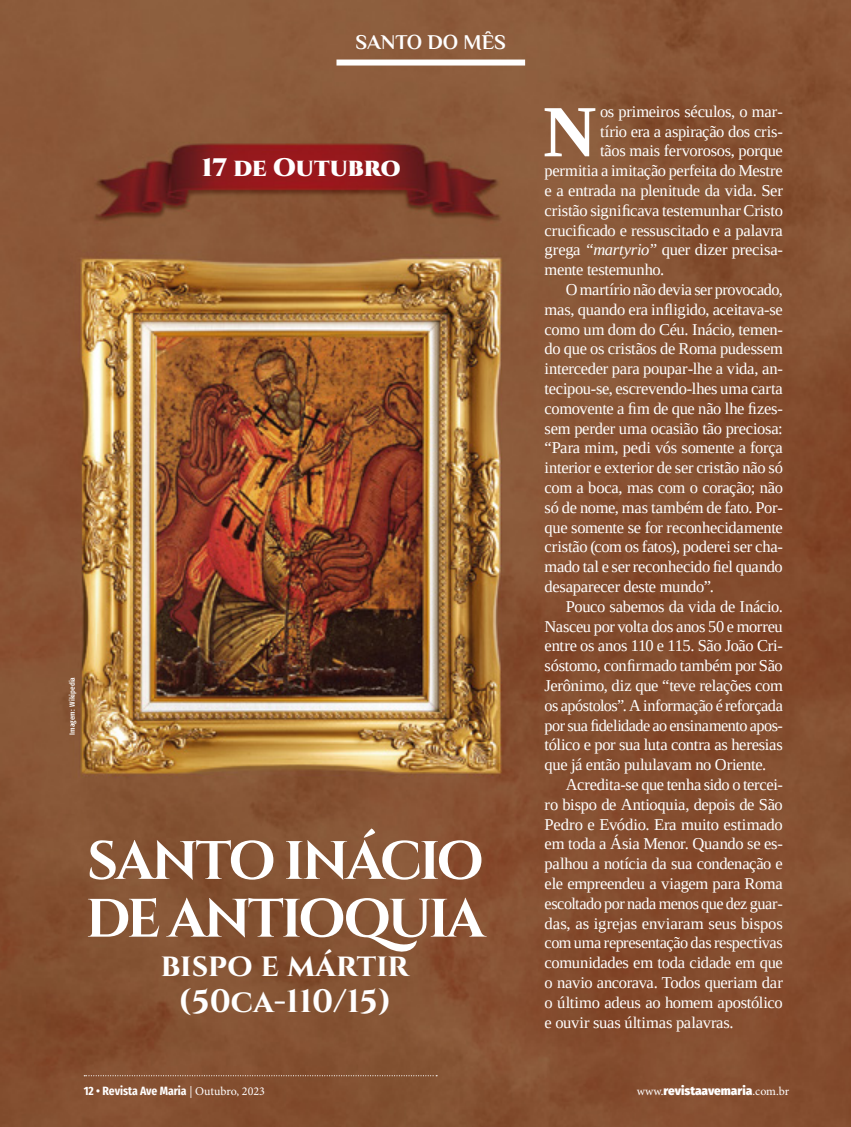
<style>
.page{position:relative;width:851px;height:1127px;background:#fff}
.page>*{position:absolute;margin:0;border:0;box-sizing:border-box;transform-origin:0 0}
.t1{font:700 73.5px "Tinos";color:#fff}
.t2{font:700 54px/57.8px "Cinzel";letter-spacing:-.055em;color:#fff}
.t3{font:700 32.4px/35.1px "Cinzel";color:#fff;text-align:center}
.t4{font:900 25.35px "Cinzel";color:#fff}
.t5{font:700 21px "Philosopher";color:#fff}
.t6{font:16.5px "Tinos";letter-spacing:-.02em;color:#fff}
.t7{font:700 12px "Fira Sans Condensed";color:#fff}
.t8{font:900 12px "Fira Sans";color:#fff}
.t9{font:500 7.5px "Fira Sans Condensed";color:#fff}
.s1{font-style:italic}
.s2{font-family:"Minion Pro";font-weight:400}
</style>
<div class="page">
<img style="left:0;top:0;width:850px;height:1127px">
<div style="left:336px;top:60px;width:189px;height:6px;background:#fff"></div>
<svg style="left:84px;top:1075px;width:353px;height:1px"></svg>
<p class="t5" style="left:355px;top:31px;width:152px">SANTO DO MÊS</p>
<h3 class="t4" style="left:202px;top:151px;width:200px">17 DE OUTUBRO</h3>
<p class="t9" style="left:65px;top:735px;width:59px;rotate:-90deg">Imagem: Wikipedia</p>
<h2 class="t2" style="left:86px;top:834px;width:401px">SANTO INÁCIO<br>DE ANTIOQUIA</h2>
<h3 class="t3" style="left:161px;top:949px;width:250px">bispo e mártir (50ca-110/15)</h3>
<h1 class="t1" style="left:543px;top:82px;width:55px">N</h1>
<p class="t6" style="left:600px;top:100px;width:184px">os primeiros séculos, o mar-</p>
<p class="t6" style="left:600px;top:120px;width:184px">tírio era a aspiração dos cris-</p>
<p class="t6" style="left:600px;top:140px;width:184px">tãos mais fervorosos, porque</p>
<p class="t6" style="left:544px;top:160px;width:240px">permitia a imitação perfeita do Mestre</p>
<p class="t6" style="left:544px;top:180px;width:240px">e a entrada na plenitude da vida. Ser</p>
<p class="t6" style="left:544px;top:199px;width:240px">cristão significava testemunhar Cristo</p>
<p class="t6" style="left:544px;top:219px;width:240px">crucificado e ressuscitado e a palavra</p>
<p class="t6" style="left:544px;top:239px;width:240px">grega <span class="s1">“martyrio”</span> quer dizer precisa-</p>
<p class="t6" style="left:544px;top:259px;width:121px">mente testemunho.</p>
<p class="t6" style="left:566px;top:279px;width:218px">O martírio não devia ser provocado,</p>
<p class="t6" style="left:544px;top:298px;width:240px">mas, quando era infligido, aceitava-se</p>
<p class="t6" style="left:544px;top:318px;width:240px">como um dom do Céu. Inácio, temen-</p>
<p class="t6" style="left:544px;top:338px;width:240px">do que os cristãos de Roma pudessem</p>
<p class="t6" style="left:544px;top:358px;width:240px">interceder para poupar-lhe a vida, an-</p>
<p class="t6" style="left:544px;top:378px;width:240px">tecipou-se, escrevendo-lhes uma carta</p>
<p class="t6" style="left:544px;top:397px;width:240px">comovente a fim de que não lhe fizes-</p>
<p class="t6" style="left:544px;top:417px;width:240px">sem perder uma ocasião tão preciosa:</p>
<p class="t6" style="left:544px;top:437px;width:240px">“Para mim, pedi vós somente a força</p>
<p class="t6" style="left:544px;top:457px;width:240px">interior e exterior de ser cristão não só</p>
<p class="t6" style="left:544px;top:477px;width:240px">com a boca, mas com o coração; não</p>
<p class="t6" style="left:544px;top:496px;width:240px">só de nome, mas também de fato. Por-</p>
<p class="t6" style="left:544px;top:516px;width:240px">que somente se for reconhecidamente</p>
<p class="t6" style="left:544px;top:536px;width:240px">cristão (com os fatos), poderei ser cha-</p>
<p class="t6" style="left:544px;top:556px;width:240px">mado tal e ser reconhecido fiel quando</p>
<p class="t6" style="left:544px;top:576px;width:171px">desaparecer deste mundo”.</p>
<p class="t6" style="left:566px;top:595px;width:218px">Pouco sabemos da vida de Inácio.</p>
<p class="t6" style="left:544px;top:615px;width:240px">Nasceu por volta dos anos 50 e morreu</p>
<p class="t6" style="left:544px;top:635px;width:240px">entre os anos 110 e 115. São João Cri-</p>
<p class="t6" style="left:544px;top:655px;width:240px">sóstomo, confirmado também por São</p>
<p class="t6" style="left:544px;top:675px;width:240px">Jerônimo, diz que “teve relações com</p>
<p class="t6" style="left:544px;top:694px;width:240px">os apóstolos”. A informação é reforçada</p>
<p class="t6" style="left:544px;top:714px;width:240px">por sua fidelidade ao ensinamento apos-</p>
<p class="t6" style="left:544px;top:734px;width:240px">tólico e por sua luta contra as heresias</p>
<p class="t6" style="left:544px;top:754px;width:223px">que já então pululavam no Oriente.</p>
<p class="t6" style="left:566px;top:774px;width:218px">Acredita-se que tenha sido o tercei-</p>
<p class="t6" style="left:544px;top:793px;width:240px">ro bispo de Antioquia, depois de São</p>
<p class="t6" style="left:544px;top:813px;width:240px">Pedro e Evódio. Era muito estimado</p>
<p class="t6" style="left:544px;top:833px;width:240px">em toda a Ásia Menor. Quando se es-</p>
<p class="t6" style="left:544px;top:853px;width:240px">palhou a notícia da sua condenação e</p>
<p class="t6" style="left:544px;top:873px;width:240px">ele empreendeu a viagem para Roma</p>
<p class="t6" style="left:544px;top:892px;width:240px">escoltado por nada menos que dez guar-</p>
<p class="t6" style="left:544px;top:912px;width:240px">das, as igrejas enviaram seus bispos</p>
<p class="t6" style="left:544px;top:932px;width:240px">com uma representação das respectivas</p>
<p class="t6" style="left:544px;top:952px;width:240px">comunidades em toda cidade em que</p>
<p class="t6" style="left:544px;top:972px;width:240px">o navio ancorava. Todos queriam dar</p>
<p class="t6" style="left:544px;top:991px;width:240px">o último adeus ao homem apostólico</p>
<p class="t6" style="left:544px;top:1011px;width:190px">e ouvir suas últimas palavras.</p>
<p class="t7" style="left:84px;top:1080px;width:183px">12 • Revista Ave Maria <span class="s2">| Outubro, 2023</span></p>
<p class="t8" style="left:636px;top:1080px;width:154px"><span class="s2">www.</span>revistaavemaria<span class="s2">.com.br</span></p>
</div>
